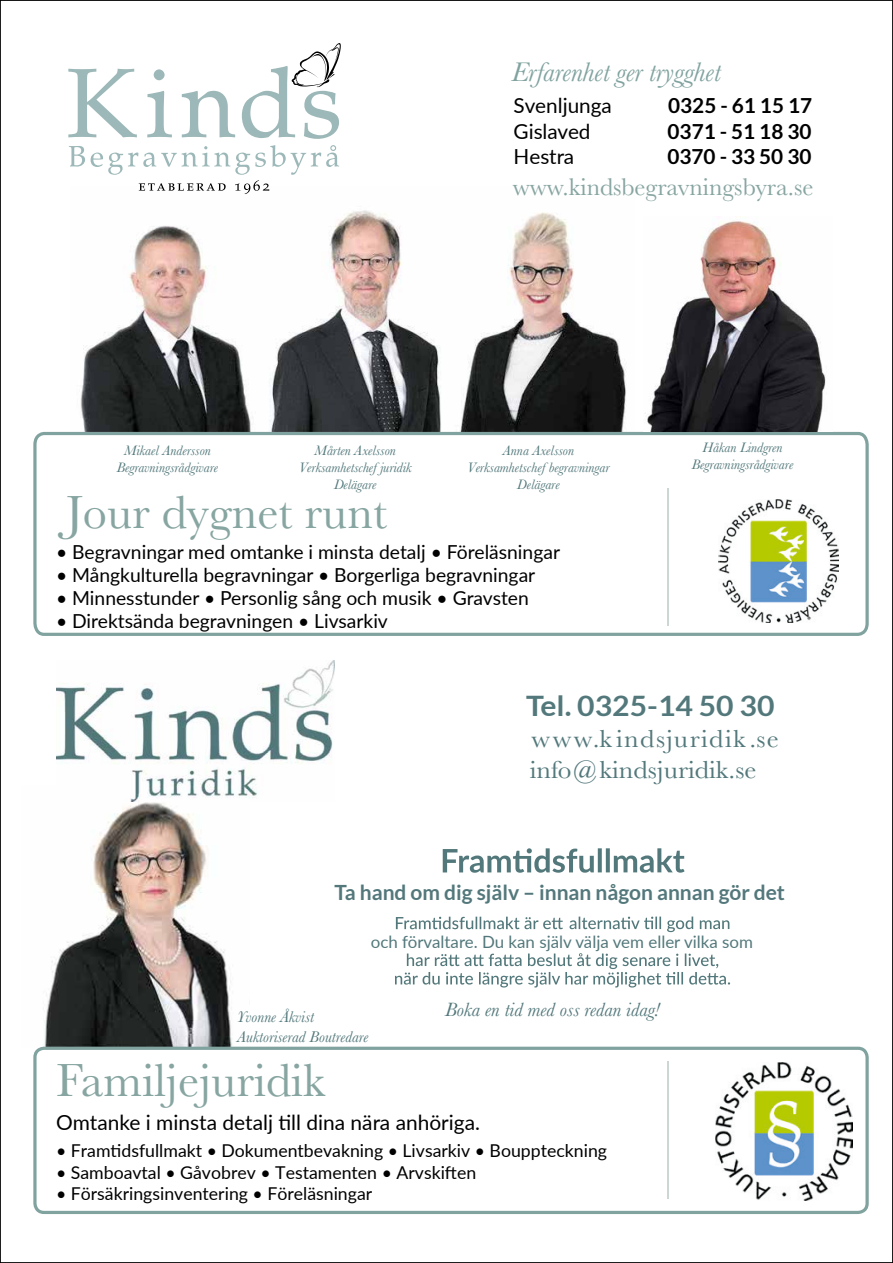
<style>
.page{position:relative;width:893px;height:1263px;background:#fff}
.page>*{position:absolute;margin:0;border:0;box-sizing:border-box;transform-origin:0 0}
.t1{font:48.3px "Baskerville";color:#87a5a1}
.t2{font:700 28.2px "Lato";color:#53787b;scale:1.07 1}
.t3{font:italic 27.9px "Baskerville";color:#80a39f}
.t4{font:25.65px/30.8px "Baskerville";color:#53787b;scale:1.07 1}
.t5{font:25.2px "Baskerville";color:#87a5a1}
.t6{font:700 21px "Lato";color:#53787b}
.t7{font:20.85px "Lato";color:#000}
.t8{font:700 20.7px "Lato";color:#000}
.t9{font:20.7px "Lato";color:#000}
.t10{font:italic 19.95px "Baskerville";color:#53787b}
.t11{font:19.35px "Lato";color:#000}
.t12{font:17.7px "Lato";color:#000}
.t13{font:16.95px "Lato";color:#53787b}
.t14{font:italic 16.05px/19.4px "Baskerville";color:#53787b}
.t15{font:italic 14.1px/17px "Baskerville";color:#53787b;text-align:center}
</style>
<div class="page">
<img style="left:80px;top:210px;width:546px;height:220px">
<img style="left:42px;top:801px;width:207px;height:246px">
<img style="left:715px;top:1062px;width:138px;height:138px">
<svg style="left:33px;top:430px;width:836px;height:206px"></svg>
<div style="left:33px;top:1047px;width:836px;height:167px;border:3px solid #80a39f;border-radius:9px"></div>
<hr style="left:667px;top:488px;width:2px;height:137px;background:#ccd6d5">
<hr style="left:667px;top:1062px;width:2px;height:137px;background:#ccd6d5">
<img style="left:56px;top:661px;width:278px;height:140px">
<svg style="left:396px;top:916px;width:333px;height:16px"></svg>
<svg style="left:395px;top:953px;width:335px;height:34px"></svg>
<svg style="left:443px;top:848px;width:242px;height:25px"></svg>
<svg style="left:68px;top:69px;width:69px;height:68px"></svg>
<svg style="left:147px;top:69px;width:25px;height:68px"></svg>
<svg style="left:182px;top:91px;width:53px;height:46px"></svg>
<svg style="left:242px;top:43px;width:99px;height:96px"></svg>
<svg style="left:69px;top:146px;width:16px;height:21px"></svg>
<svg style="left:91px;top:145px;width:248px;height:49px"></svg>
<img style="left:643px;top:216px;width:190px;height:216px">
<h3 class="t3" style="left:511px;top:53px;width:211px">Erfarenhet ger trygghet</h3>
<p class="t9" style="left:514px;top:91px;width:100px">Svenljunga</p>
<p class="t8" style="left:668px;top:94px;width:145px">0325 - 61 15 17</p>
<p class="t9" style="left:513px;top:117px;width:79px">Gislaved</p>
<p class="t8" style="left:668px;top:120px;width:145px">0371 - 51 18 30</p>
<p class="t9" style="left:513px;top:142px;width:62px">Hestra</p>
<p class="t8" style="left:667px;top:145px;width:145px">0370 - 33 50 30</p>
<h3 class="t5" style="left:513px;top:171px;width:302px">www.kindsbegravningsbyra.se</h3>
<p class="t15" style="left:117px;top:442px;width:103px">Mikael Andersson<br>Begravningsrådgivare</p>
<p class="t15" style="left:299px;top:442px;width:114px">Mårten Axelsson<br>Verksamhetschef juridik<br>Delägare</p>
<p class="t15" style="left:467px;top:442px;width:144px">Anna Axelsson<br>Verksamhetschef begravningar<br>Delägare</p>
<p class="t15" style="left:692px;top:439px;width:103px">Håkan Lindgren<br>Begravningsrådgivare</p>
<h1 class="t1" style="left:66px;top:481px;width:323px">Jour dygnet runt</h1>
<p class="t11" style="left:56px;top:538px;width:505px">• Begravningar med omtanke i minsta detalj • Föreläsningar</p>
<p class="t11" style="left:56px;top:561px;width:481px">• Mångkulturella begravningar • Borgerliga begravningar</p>
<p class="t11" style="left:56px;top:584px;width:474px">• Minnesstunder • Personlig sång och musik • Gravsten</p>
<p class="t11" style="left:56px;top:607px;width:333px">• Direktsända begravningen • Livsarkiv</p>
<h2 class="t2" style="left:526px;top:690px;width:234px">Tel. 0325-14 50 30</h2>
<h3 class="t4" style="left:530px;top:724px;width:234px">www.kindsjuridik.se info@kindsjuridik.se</h3>
<p class="t6" style="left:335px;top:880px;width:452px">Ta hand om dig själv – innan någon annan gör det</p>
<p class="t13" style="left:371px;top:929px;width:384px">och förvaltare. Du kan själv välja vem eller vilka som</p>
<p class="t14" style="left:237px;top:1007px;width:133px">Yvonne Åkvist<br>Auktoriserad Boutredare</p>
<h1 class="t1" style="left:56px;top:1049px;width:271px">Familjejuridik</h1>
<p class="t10" style="left:445px;top:996px;width:216px">Boka en tid med oss redan idag!</p>
<p class="t7" style="left:56px;top:1108px;width:426px">Omtanke i minsta detalj till dina nära anhöriga.</p>
<p class="t12" style="left:56px;top:1138px;width:552px">• Framtidsfullmakt • Dokumentbevakning • Livsarkiv • Bouppteckning</p>
<p class="t12" style="left:56px;top:1159px;width:422px">• Samboavtal • Gåvobrev • Testamenten • Arvskiften</p>
<p class="t12" style="left:56px;top:1181px;width:318px">• Försäkringsinventering • Föreläsningar</p>
</div>
